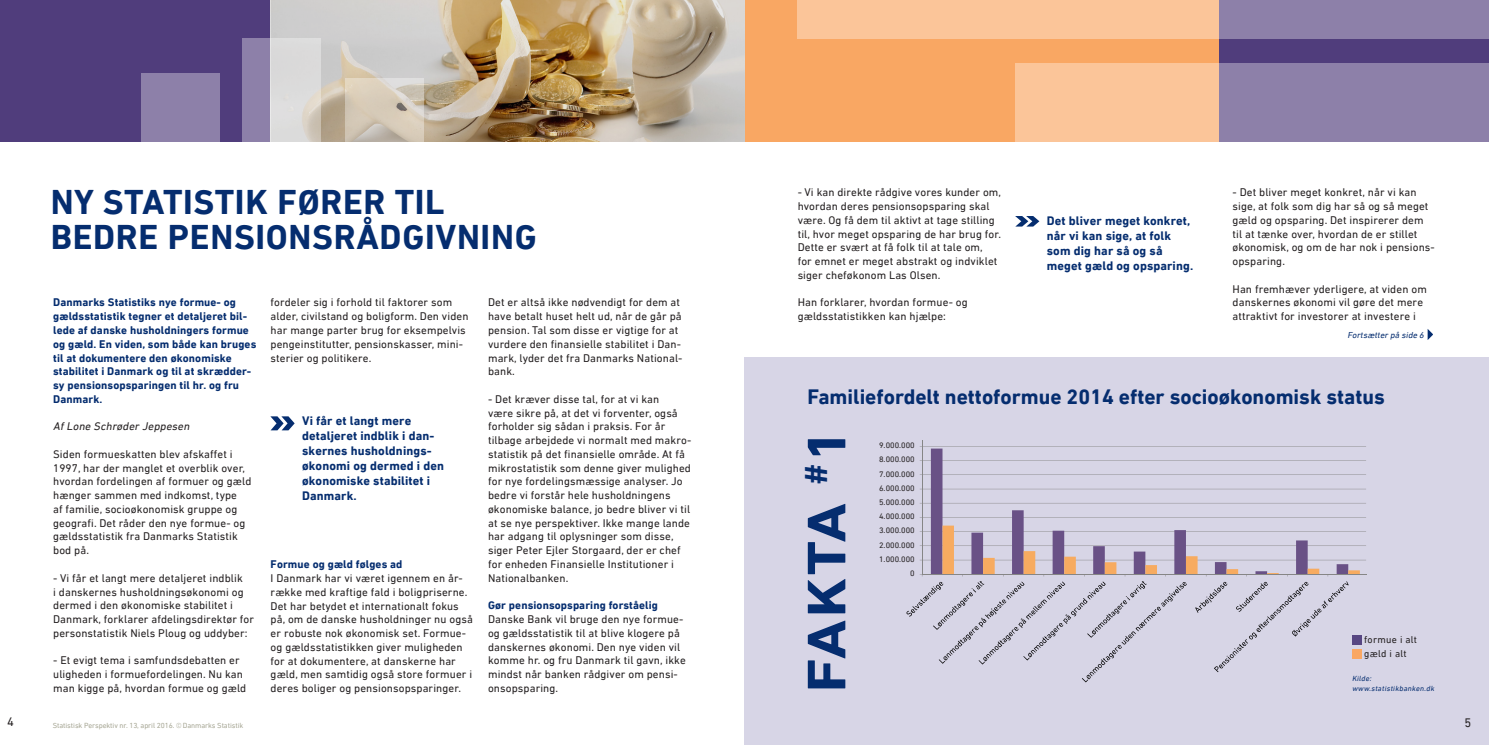
<style>
.page{position:relative;width:1489px;height:745px;background:#fff}
.page>*{position:absolute;margin:0;border:0;box-sizing:border-box;transform-origin:0 0}
.t1{font:700 55.12px "DIN Next LT Pro";letter-spacing:.01em;color:#052d6f;scale:1.11 1}
.t2{font:700 35px "DIN Next LT Pro";letter-spacing:.02em;color:#052d6f}
.t3{font:700 21.25px "DIN Next LT Pro";color:#052d6f}
.t4{font:700 12.5px/15px "DIN Next LT Pro";letter-spacing:.01em;color:#052d6f}
.t5{font:12.5px "DIN Next LT Pro";color:#231f20}
.t6{font:11.25px/13.8px "DIN Next LT Pro";letter-spacing:.01em;color:#231f20}
.t7{font:700 11.25px/13.8px "DIN Next LT Pro";letter-spacing:.01em;color:#052d6f}
.t8{font:italic 11.25px "DIN Next LT Pro";color:#231f20}
.t9{font:10px "DIN Next LT Pro";letter-spacing:.03em;color:#231f20}
.t10{font:italic 8.75px "DIN Next LT Pro";color:#052d6f}
.t11{font:8.12px "DIN Next LT Pro";letter-spacing:-.005em;color:#231f20}
.t12{font:7.5px "DIN Next LT Pro";letter-spacing:-.01em;color:#a8a896}
.t13{font:italic 7.5px "DIN Next LT Pro";color:#052d6f}
.s1{font-weight:300;font-stretch:condensed}
</style>
<div class="page">
<div style="left:0;top:0;width:744px;height:142px;background:#503d7c"></div>
<div style="left:1218px;top:0;width:270px;height:142px;background:#503d7c"></div>
<div style="left:270px;top:0;width:948px;height:142px;background:#f9a763"></div>
<div style="left:744px;top:357px;width:744px;height:387px;background:#d7d5e6"></div>
<hr style="left:922px;top:559px;width:443px;height:1px;background:#868686">
<hr style="left:922px;top:545px;width:443px;height:1px;background:#868686">
<hr style="left:922px;top:531px;width:443px;height:1px;background:#868686">
<hr style="left:922px;top:517px;width:443px;height:1px;background:#868686">
<hr style="left:922px;top:502px;width:443px;height:1px;background:#868686">
<hr style="left:922px;top:488px;width:443px;height:1px;background:#868686">
<hr style="left:922px;top:474px;width:443px;height:1px;background:#868686">
<hr style="left:922px;top:460px;width:443px;height:1px;background:#868686">
<hr style="left:922px;top:446px;width:443px;height:1px;background:#868686">
<svg style="left:930px;top:448px;width:418px;height:77px"></svg>
<hr style="left:921px;top:439px;width:1px;height:135px;background:#868686">
<hr style="left:922px;top:573px;width:443px;height:1px;background:#868686">
<svg style="left:906px;top:525px;width:453px;height:157px"></svg>
<svg style="left:270px;top:416px;width:24px;height:14px"></svg>
<svg style="left:1015px;top:216px;width:24px;height:10px"></svg>
<div style="left:1351px;top:635px;width:10px;height:9px;background:#574682"></div>
<div style="left:1351px;top:649px;width:10px;height:9px;background:#f9a763"></div>
<img style="left:270px;top:0;width:474px;height:142px">
<svg style="left:242px;top:38px;width:79px;height:104px;background:#bfb9c6"></svg>
<div style="left:141px;top:73px;width:78px;height:69px;background:#8d80a9"></div>
<svg style="left:345px;top:78px;width:78px;height:64px;background:#d2c8b8"></svg>
<svg style="left:1015px;top:63px;width:473px;height:79px;background:#bc9da2"></svg>
<svg style="left:797px;top:0;width:691px;height:39px;background:#d0aa9f"></svg>
<svg style="left:1427px;top:329px;width:5px;height:11px"></svg>
<p class="t5" style="left:7px;top:714px;width:8px">4</p>
<p class="t2" style="left:51px;top:181px;width:395px">NY STATISTIK FØRER TIL</p>
<p class="t2" style="left:51px;top:216px;width:487px">BEDRE PENSIONSRÅDGIVNING</p>
<p class="t7" style="left:53px;top:295px;width:205px">Danmarks Statistiks nye formue- og gældsstatistik tegner et detaljeret bil&shy;lede af danske husholdningers formue og gæld. En viden, som både kan bruges til at dokumentere den økonomiske stabilitet i Danmark og til at skrædder&shy;sy pensionsopsparingen til hr. og fru Danmark.</p>
<p class="t8" style="left:53px;top:420px;width:140px">Af Lone Schrøder Jeppesen</p>
<p class="t6" style="left:53px;top:447px;width:200px">Siden formueskatten blev afskaffet i 1997, har der manglet et overblik over, hvordan fordelingen af formuer og gæld hænger sammen med indkomst, type<br>af familie, socioøkonomisk gruppe og geografi. Det råder den nye formue- og gældsstatistik fra Danmarks Statistik bod på.</p>
<p class="t6" style="left:53px;top:570px;width:202px">- Vi får et langt mere detaljeret indblik<br>i danskernes husholdningsøkonomi og dermed i den økonomiske stabilitet i Danmark, forklarer afdelingsdirektør for personstatistik Niels Ploug og uddyber:</p>
<p class="t6" style="left:53px;top:653px;width:195px">- Et evigt tema i samfundsdebatten er uligheden i formuefordelingen. Nu kan man kigge på, hvordan formue og gæld</p>
<p class="t12" style="left:53px;top:720px;width:192px">Statistisk Perspektiv nr. 13, april 2016. <span class="s1">©</span> Danmarks Statistik</p>
<p class="t6" style="left:270px;top:295px;width:199px">fordeler sig i forhold til faktorer som alder, civilstand og boligform. Den viden har mange parter brug for eksempelvis pengeinstitutter, pensionskasser, mini&shy;sterier og politikere.</p>
<p class="t4" style="left:302px;top:413px;width:143px">Vi får et langt mere detaljeret indblik i dan&shy;skernes husholdnings&shy;økonomi og dermed i den økonomiske stabilitet i<br>Danmark.</p>
<p class="t7" style="left:270px;top:557px;width:133px">Formue og gæld følges ad</p>
<p class="t6" style="left:270px;top:571px;width:204px">I Danmark har vi været igennem en år&shy;række med kraftige fald i boligpriserne.<br>Det har betydet et internationalt fokus på, om de danske husholdninger nu også er robuste nok økonomisk set. Formue&shy;og gældsstatistikken giver muligheden for at dokumentere, at danskerne har gæld, men samtidig også store formuer i deres boliger og pensionsopsparinger.</p>
<p class="t6" style="left:488px;top:295px;width:196px">Det er altså ikke nødvendigt for dem at have betalt huset helt ud, når de går på pension. Tal som disse er vigtige for at vurdere den finansielle stabilitet i Dan&shy;mark, lyder det fra Danmarks National&shy;bank.</p>
<p class="t6" style="left:488px;top:392px;width:205px">- Det kræver disse tal, for at vi kan<br>være sikre på, at det vi forventer, også forholder sig sådan i praksis. For år tilbage arbejdede vi normalt med makro&shy;statistik på det finansielle område. At få mikrostatistik som denne giver mulighed for nye fordelingsmæssige analyser. Jo bedre vi forstår hele husholdningens økonomiske balance, jo bedre bliver vi til at se nye perspektiver. Ikke mange lande har adgang til oplysninger som disse, siger Peter Ejler Storgaard, der er chef for enheden Finansielle Institutioner i Nationalbanken.</p>
<p class="t7" style="left:488px;top:598px;width:171px">Gør pensionsopsparing forståelig</p>
<p class="t6" style="left:488px;top:612px;width:199px">Danske Bank vil bruge den nye formue&shy;og gældsstatistik til at blive klogere på danskernes økonomi. Den nye viden vil komme hr. og fru Danmark til gavn, ikke mindst når banken rådgiver om pensi&shy;onsopsparing.</p>
<p class="t6" style="left:797px;top:185px;width:205px">- Vi kan direkte rådgive vores kunder om, hvordan deres pensionsopsparing skal være. Og få dem til aktivt at tage stilling til, hvor meget opsparing de har brug for.<br>Dette er svært at få folk til at tale om,<br>for emnet er meget abstrakt og indviklet siger cheføkonom Las Olsen.</p>
<p class="t6" style="left:797px;top:295px;width:171px">Han forklarer, hvordan formue- og gældsstatistikken kan hjælpe:</p>
<p class="t4" style="left:1046px;top:213px;width:145px">Det bliver meget konkret, når vi kan sige, at folk som dig har så og så</p>
<p class="t4" style="left:1046px;top:258px;width:148px">meget gæld og opsparing.</p>
<p class="t6" style="left:1232px;top:185px;width:204px">- Det bliver meget konkret, når vi kan sige, at folk som dig har så og så meget gæld og opsparing. Det inspirerer dem til at tænke over, hvordan de er stillet økonomisk, og om de har nok i pensions&shy;opsparing.</p>
<p class="t6" style="left:1232px;top:281px;width:196px">Han fremhæver yderligere, at viden om danskernes økonomi vil gøre det mere attraktivt for investorer at investere i</p>
<p class="t10" style="left:1347px;top:329px;width:80px">Fortsætter på side 6</p>
<p class="t3" style="left:807px;top:384px;width:579px">Familiefordelt nettoformue 2014 efter socioøkonomisk status</p>
<p class="t1" style="left:794px;top:692px;width:239px;rotate:-90deg">FAKTA <sup>#</sup>1</p>
<p class="t11" style="left:879px;top:440px;width:37px">9.000.000</p>
<p class="t11" style="left:879px;top:454px;width:37px">8.000.000</p>
<p class="t11" style="left:879px;top:468px;width:37px">7.000.000</p>
<p class="t11" style="left:879px;top:483px;width:37px">6.000.000</p>
<p class="t11" style="left:879px;top:497px;width:37px">5.000.000</p>
<p class="t11" style="left:879px;top:511px;width:37px">4.000.000</p>
<p class="t11" style="left:879px;top:525px;width:37px">3.000.000</p>
<p class="t11" style="left:879px;top:540px;width:37px">2.000.000</p>
<p class="t11" style="left:879px;top:554px;width:37px">1.000.000</p>
<p class="t11" style="left:910px;top:568px;width:6px">0</p>
<p class="t9" style="left:1363px;top:633px;width:55px">formue i alt</p>
<p class="t9" style="left:1363px;top:647px;width:44px">gæld i alt</p>
<p class="t13" style="left:1351px;top:673px;width:22px">Kilde:</p>
<p class="t13" style="left:1351px;top:683px;width:85px">www.statistikbanken.dk</p>
<p class="t5" style="left:1464px;top:715px;width:8px">5</p>
</div>
